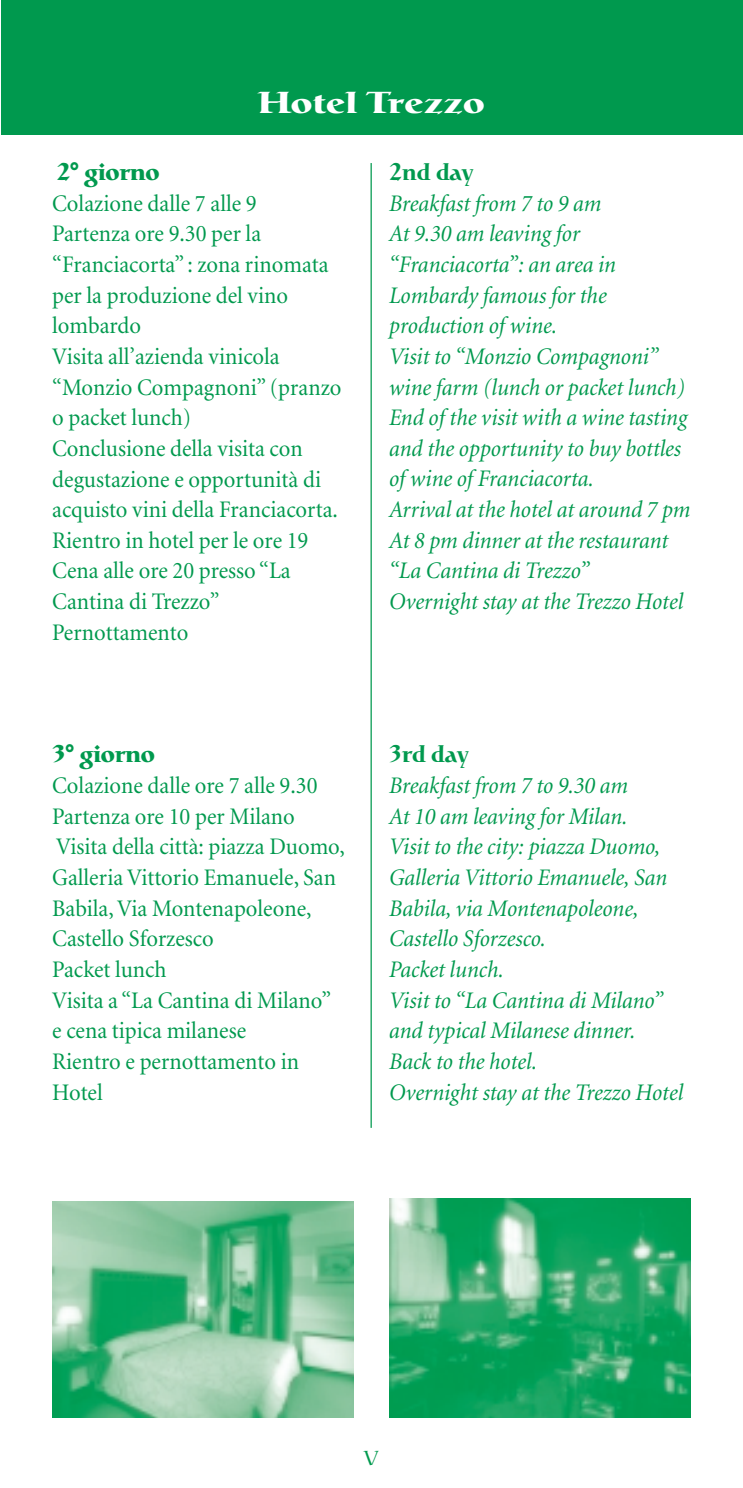
<style>
.page{position:relative;width:743px;height:1488px;background:#fff}
.page>*{position:absolute;margin:0;border:0;box-sizing:border-box;transform-origin:0 0}
.t1{font:700 30px "Catull";letter-spacing:.01em;color:#fff;scale:1.15 1}
.t2{font:italic 23.75px/30.8px "Minion";color:#00994e;scale:.95 1}
.t3{font:23.75px/30.8px "Minion";color:#00994e;scale:.95 1}
.t4{font:700 23.75px "Catull";color:#00994e;scale:.95 1}
.t5{font:500 23.75px "Catull";color:#00994e;scale:.95 1}
.t6{font:20px "Catull";color:#00994e}
</style>
<div class="page">
<div style="left:1px;top:0;width:741px;height:135px;background:#00994e"></div>
<hr style="left:370px;top:163px;width:2px;height:964px;background:#00994e">
<img style="left:52px;top:1201px;width:301px;height:216px">
<img style="left:389px;top:1199px;width:301px;height:218px">
<p class="t1" style="left:258px;top:92px;width:198px">Hotel Trezzo</p>
<p class="t4" style="left:57px;top:163px;width:110px">2° giorno</p>
<p class="t3" style="left:52px;top:190px;width:306px">Colazione dalle 7 alle 9<br>Partenza ore 9.30 per la “Franciacorta” : zona rinomata per la produzione del vino lombardo<br>Visita all’azienda vinicola “Monzio Compagnoni” (pranzo o packet lunch)<br>Conclusione della visita con degustazione e opportunità di acquisto vini della Franciacorta.<br>Rientro in hotel per le ore 19<br>Cena alle ore 20 presso “La<br>Cantina di Trezzo”<br>Pernottamento</p>
<p class="t4" style="left:52px;top:745px;width:110px">3° giorno</p>
<p class="t3" style="left:52px;top:772px;width:309px">Colazione dalle ore 7 alle 9.30<br>Partenza ore 10 per Milano<br>Visita della città: piazza Duomo,<br>Galleria Vittorio Emanuele, San<br>Babila, Via Montenapoleone,<br>Castello Sforzesco<br>Packet lunch<br>Visita a “La Cantina di Milano” e cena tipica milanese<br>Rientro e pernottamento in<br>Hotel</p>
<p class="t5" style="left:389px;top:163px;width:90px">2nd day</p>
<p class="t2" style="left:389px;top:190px;width:319px">Breakfast from 7 to 9 am<br>At 9.30 am leaving for “Franciacorta”: an area in<br>Lombardy famous for the production of wine.<br>Visit to “Monzio Compagnoni” wine farm (lunch or packet lunch)<br>End of the visit with a wine tasting and the opportunity to buy bottles of wine of Franciacorta.<br>Arrival at the hotel at around 7 pm<br>At 8 pm dinner at the restaurant “La Cantina di Trezzo”<br>Overnight stay at the Trezzo Hotel</p>
<p class="t5" style="left:389px;top:745px;width:85px">3rd day</p>
<p class="t2" style="left:389px;top:772px;width:311px">Breakfast from 7 to 9.30 am<br>At 10 am leaving for Milan.<br>Visit to the city: piazza Duomo,<br>Galleria Vittorio Emanuele, San<br>Babila, via Montenapoleone,<br>Castello Sforzesco.<br>Packet lunch.<br>Visit to “La Cantina di Milano” and typical Milanese dinner.<br>Back to the hotel.<br>Overnight stay at the Trezzo Hotel</p>
<p class="t6" style="left:364px;top:1451px;width:15px">V</p>
</div>
